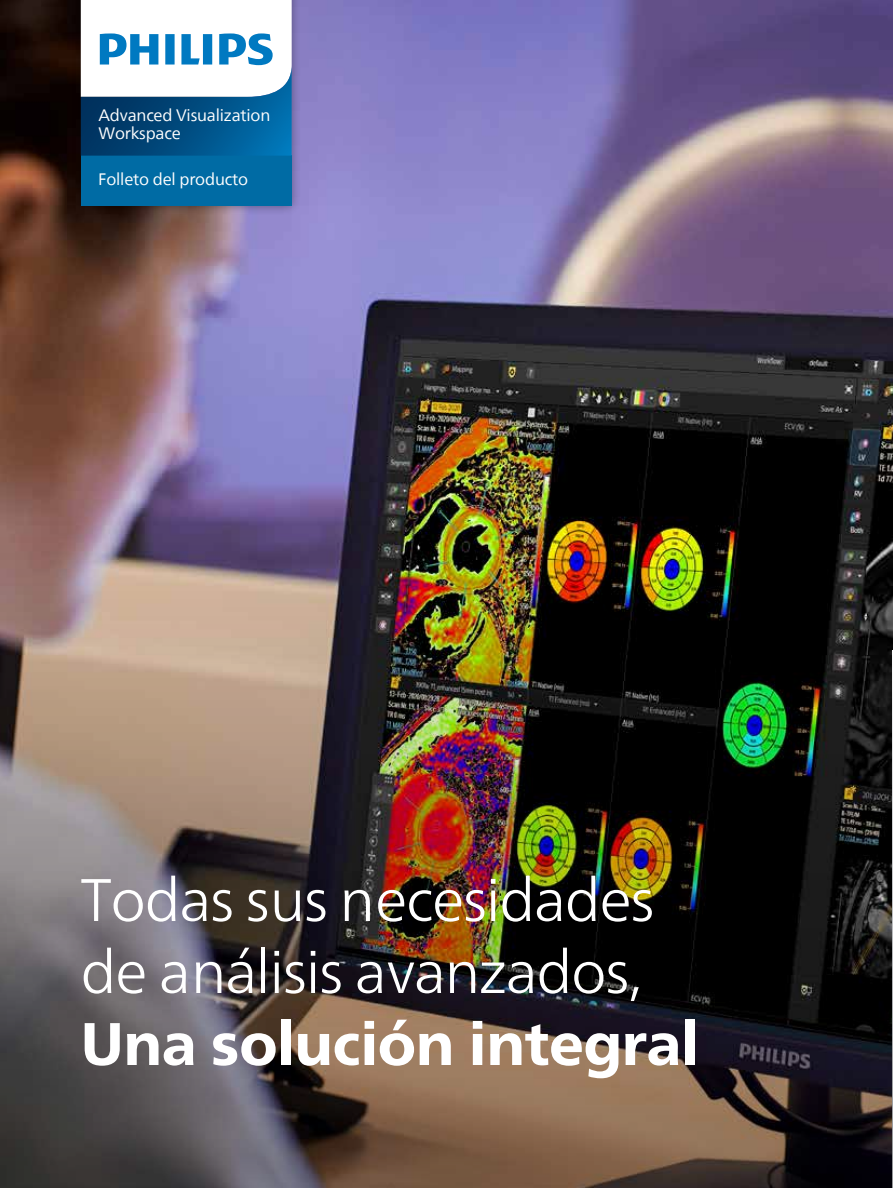
<style>
.page{position:relative;width:893px;height:1188px;background:#fff}
.page>*{position:absolute;margin:0;border:0;box-sizing:border-box;transform-origin:0 0}
.t1{font:300 60px/72px "Neue Frutiger World";letter-spacing:-.02em;color:#fff}
.t2{font:800 60px "Neue Frutiger World";letter-spacing:-.01em;color:#fff}
.t3{font:16.5px/18.1px "Neue Frutiger World";letter-spacing:-.01em;color:#fff}
</style>
<div class="page">
<img style="left:0;top:0;width:893px;height:517px">
<img style="left:0;top:517px;width:893px;height:671px">
<img style="left:892px;top:651px;width:1px;height:537px">
<div style="left:72px;top:0;width:229px;height:215px;background:#000;opacity:.35"></div>
<div style="left:81px;top:156px;width:211px;height:50px;background:#006ba4"></div>
<svg style="left:81px;top:0;width:211px;height:156px"></svg>
<p class="t3" style="left:98px;top:106px;width:173px">Advanced Visualization<br>Workspace</p>
<p class="t3" style="left:98px;top:170px;width:152px">Folleto del producto</p>
<h1 class="t1" style="left:81px;top:864px;width:576px">Todas sus necesidades de análisis avanzados,</h1>
<h1 class="t2" style="left:81px;top:1009px;width:619px">Una solución integral</h1>
</div>
